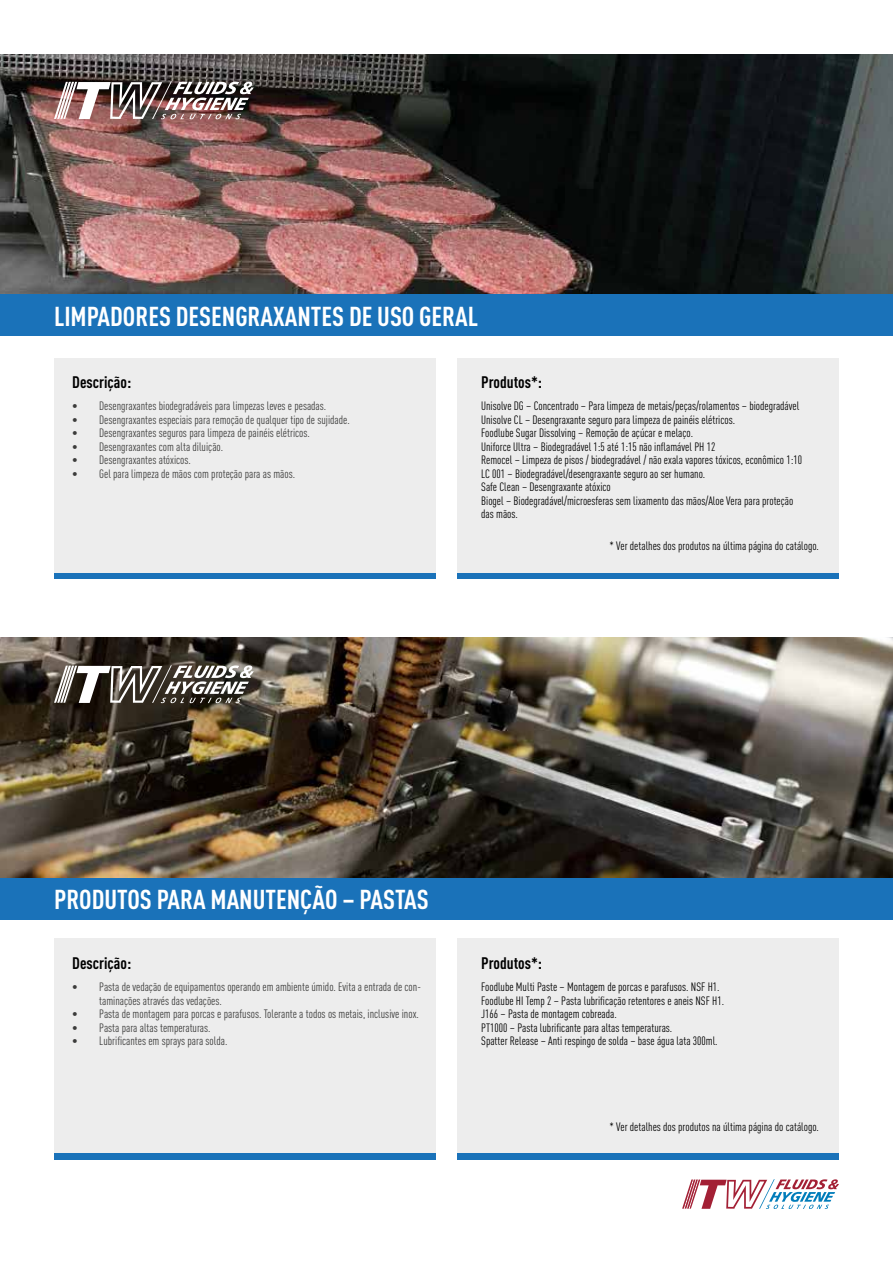
<style>
.page{position:relative;width:893px;height:1263px;background:#fff}
.page>*{position:absolute;margin:0;border:0;box-sizing:border-box;transform-origin:0 0}
.t1{font:700 27px "DIN Cond";color:#fff}
.t2{font:700 16.5px "DIN Cond";color:#000}
.t3{font:12px/13.5px "DIN Cond";color:#000}
.t4{font:12px/13.5px "DIN Cond";color:#3c3c3b}
</style>
<div class="page">
<img style="left:0;top:638px;width:893px;height:240px">
<div style="left:0;top:878px;width:893px;height:41px;background:#1a72b9"></div>
<svg style="left:54px;top:665px;width:200px;height:38px"></svg>
<svg style="left:682px;top:1179px;width:157px;height:30px"></svg>
<div style="left:54px;top:1153px;width:381px;height:7px;background:#1a72b9"></div>
<div style="left:458px;top:1153px;width:381px;height:7px;background:#1a72b9"></div>
<div style="left:54px;top:938px;width:381px;height:215px;background:#ededed"></div>
<div style="left:458px;top:938px;width:381px;height:215px;background:#ededed"></div>
<img style="left:0;top:54px;width:893px;height:240px">
<div style="left:0;top:294px;width:893px;height:41px;background:#1a72b9"></div>
<img style="left:54px;top:81px;width:200px;height:38px">
<div style="left:54px;top:572px;width:381px;height:7px;background:#1a72b9"></div>
<div style="left:458px;top:572px;width:381px;height:7px;background:#1a72b9"></div>
<div style="left:54px;top:358px;width:381px;height:214px;background:#ededed"></div>
<div style="left:458px;top:358px;width:381px;height:214px;background:#ededed"></div>
<h1 class="t1" style="left:54px;top:299px;width:426px">LIMPADORES DESENGRAXANTES DE USO GERAL</h1>
<h2 class="t2" style="left:72px;top:372px;width:61px">Descrição:</h2>
<p class="t4" style="left:72px;top:399px;width:256px">• Desengraxantes biodegradáveis para limpezas leves e pesadas.</p>
<p class="t4" style="left:72px;top:413px;width:279px">• Desengraxantes especiais para remoção de qualquer tipo de sujidade.</p>
<p class="t4" style="left:72px;top:426px;width:239px">• Desengraxantes seguros para limpeza de painéis elétricos.</p>
<p class="t4" style="left:72px;top:440px;width:152px">• Desengraxantes com alta diluição.</p>
<p class="t4" style="left:72px;top:453px;width:120px">• Desengraxantes atóxicos.</p>
<p class="t4" style="left:72px;top:467px;width:224px">• Gel para limpeza de mãos com proteção para as mãos.</p>
<h2 class="t2" style="left:481px;top:372px;width:62px">Produtos*:</h2>
<p class="t3" style="left:481px;top:399px;width:322px">Unisolve DG – Concentrado – Para limpeza de metais/peças/rolamentos – biodegradável Unisolve CL – Desengraxante seguro para limpeza de painéis elétricos.<br>Foodlube Sugar Dissolving – Remoção de açúcar e melaço.<br>Uniforce Ultra – Biodegradável 1:5 até 1:15 não inflamável PH 12<br>Remocel – Limpeza de pisos / biodegradável / não exala vapores tóxicos, econômico 1:10<br>LC 001 – Biodegradável/desengraxante seguro ao ser humano.<br>Safe Clean – Desengraxante atóxico<br>Biogel – Biodegradável/microesferas sem lixamento das mãos/Aloe Vera para proteção das mãos.</p>
<p class="t3" style="left:609px;top:539px;width:211px">* Ver detalhes dos produtos na última página do catálogo.</p>
<h1 class="t1" style="left:54px;top:883px;width:376px">PRODUTOS PARA MANUTENÇÃO – PASTAS</h1>
<h2 class="t2" style="left:72px;top:952px;width:61px">Descrição:</h2>
<p class="t4" style="left:99px;top:980px;width:323px;text-indent:-27px">• Pasta de vedação de equipamentos operando em ambiente úmido. Evita a entrada de con&shy;taminações através das vedações.</p>
<p class="t4" style="left:72px;top:1007px;width:348px">• Pasta de montagem para porcas e parafusos. Tolerante a todos os metais, inclusive inox.</p>
<p class="t4" style="left:72px;top:1020px;width:140px">• Pasta para altas temperaturas.</p>
<p class="t4" style="left:72px;top:1034px;width:157px">• Lubrificantes em sprays para solda.</p>
<h2 class="t2" style="left:481px;top:952px;width:62px">Produtos*:</h2>
<p class="t3" style="left:481px;top:980px;width:244px">Foodlube Multi Paste – Montagem de porcas e parafusos. NSF H1.<br>Foodlube HI Temp 2 – Pasta lubrificação retentores e aneis NSF H1.<br>J166 – Pasta de montagem cobreada.<br>PT1000 – Pasta lubrificante para altas temperaturas.<br>Spatter Release – Anti respingo de solda – base água lata 300ml.</p>
<p class="t3" style="left:609px;top:1120px;width:211px">* Ver detalhes dos produtos na última página do catálogo.</p>
</div>
